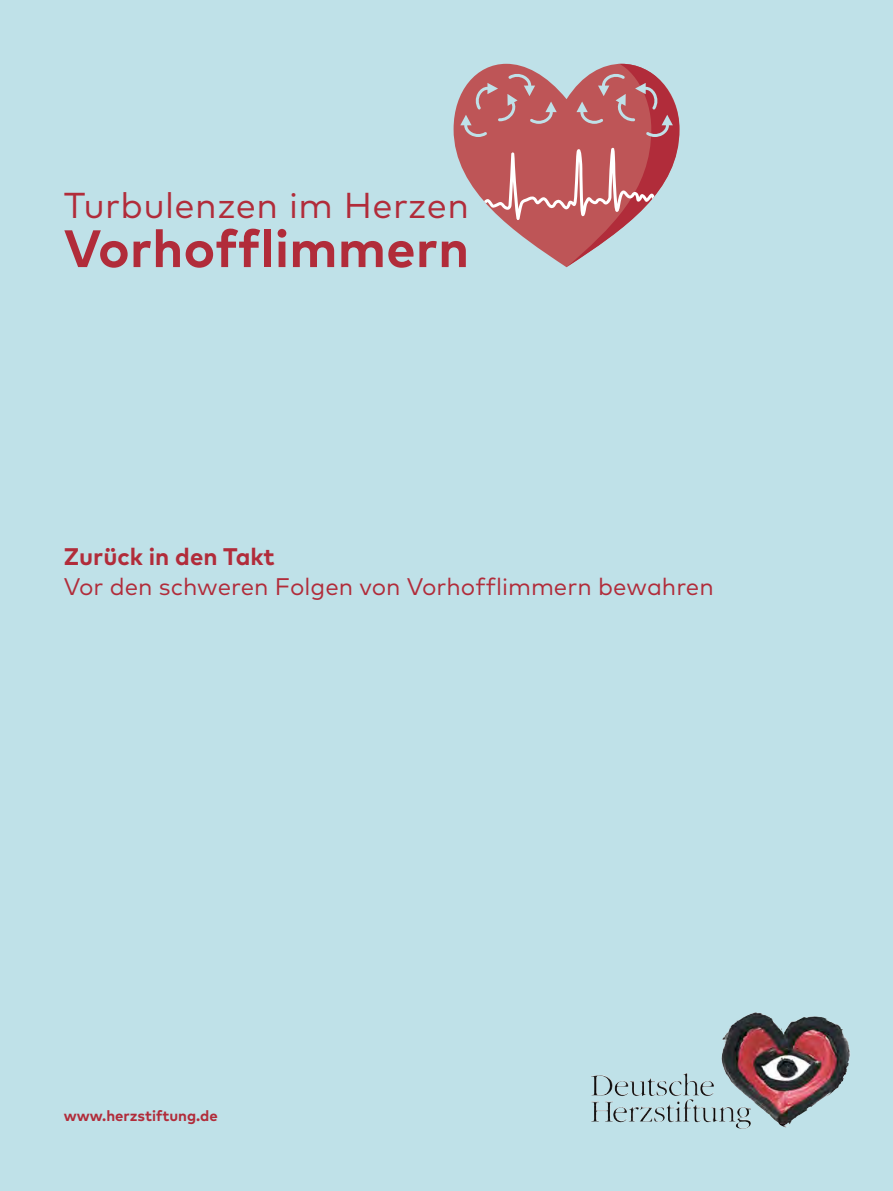
<style>
.page{position:relative;width:893px;height:1191px;background:#bfe1e8}
.page>*{position:absolute;margin:0;border:0;box-sizing:border-box;transform-origin:0 0}
.t1{font:700 52.5px "Mark OT";letter-spacing:.005em;color:#b12c3a}
.t2{font:36px "Mark OT";letter-spacing:.01em;color:#b12c3a}
.t3{font:24px "Mark OT";color:#b12c3a}
.t4{font:700 24px "Mark OT";color:#b12c3a}
.t5{font:700 15px "Mark OT";color:#b12c3a}
</style>
<div class="page">
<img style="left:721px;top:1013px;width:32px;height:61px">
<svg style="left:457px;top:63px;width:222px;height:204px"></svg>
<h2 class="t2" style="left:64px;top:191px;width:407px">Turbulenzen im Herzen</h2>
<h1 class="t1" style="left:64px;top:228px;width:407px">Vorhofflimmern</h1>
<p class="t4" style="left:64px;top:547px;width:213px">Zurück in den Takt</p>
<p class="t3" style="left:64px;top:577px;width:651px">Vor den schweren Folgen von Vorhofflimmern bewahren</p>
<p class="t5" style="left:64px;top:1109px;width:155px">www.herzstiftung.de</p>
</div>
